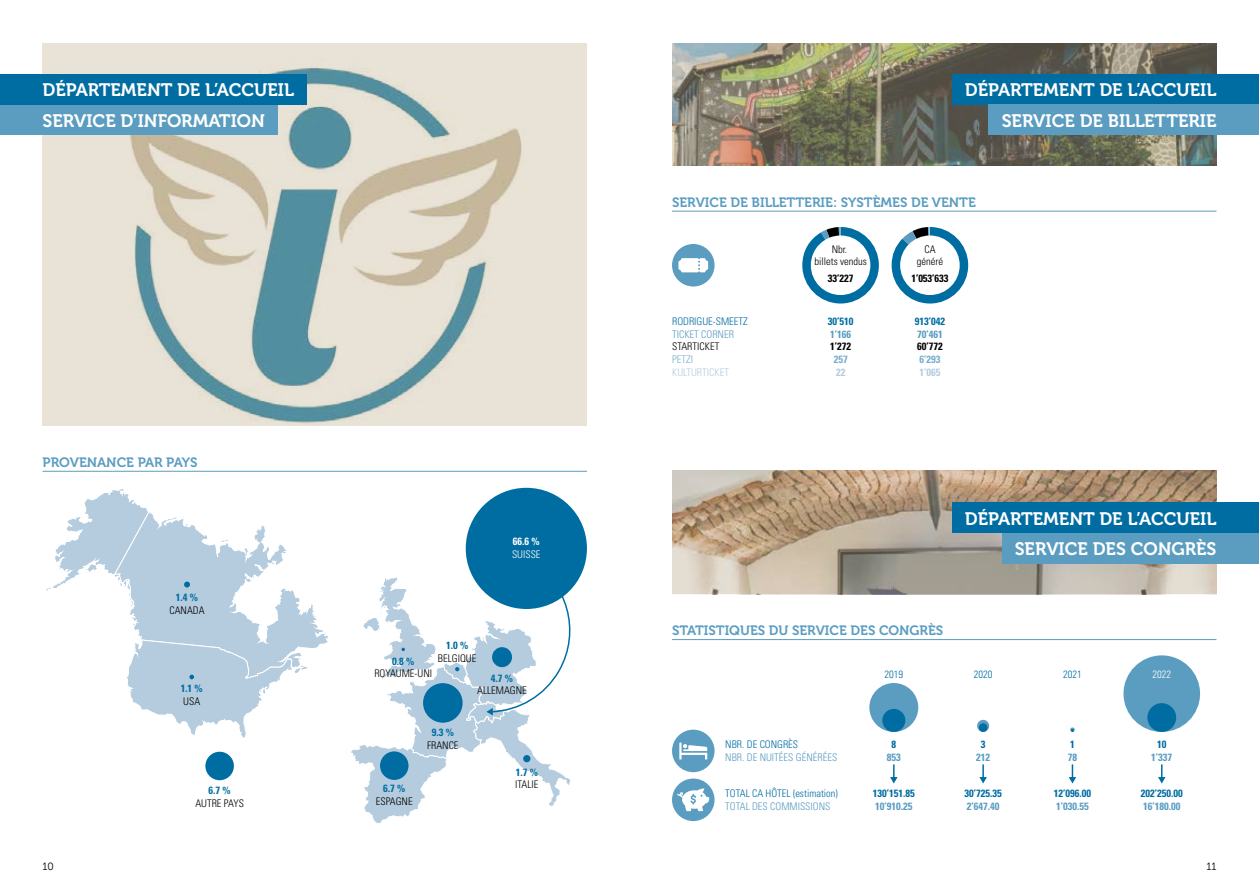
<style>
.page{position:relative;width:1259px;height:893px;background:#fff}
.page>*{position:absolute;margin:0;border:0;box-sizing:border-box;transform-origin:0 0}
.t1{font:18px/30.5px "Museo 700";color:#fff;text-align:right}
.t2{font:13.5px "Museo 700";color:#5b9dc1}
.t3{font:300 condensed 10.5px/12.6px "Univers LT Std";color:#000;text-align:center}
.t4{font:700 condensed 10.5px "Univers LT Std";color:#006da2}
.t5{font:300 condensed 10.5px "Univers LT Std";color:#006da2}
.t6{font:700 condensed 10.5px "Univers LT Std";color:#5b9dc1}
.t7{font:300 condensed 10.5px "Univers LT Std";color:#5b9dc1}
.t8{font:700 condensed 10.5px "Univers LT Std";color:#000}
.t9{font:300 condensed 10.5px "Univers LT Std";color:#b5ccdf}
.t10{font:300 condensed 10.5px "Univers LT Std";color:#fff}
.t11{font:700 condensed 10.5px "Univers LT Std";color:#77aece}
.t12{font:700 condensed 10.5px "Univers LT Std";color:#b5ccdf}
.t13{font:300 condensed 10.5px "Univers LT Std";color:#77aece}
.t14{font:700 condensed 10.5px "Univers LT Std";color:#fff}
.t15{font:10.5px "Museo 300";color:#000}
</style>
<div class="page">
<img style="left:43px;top:43px;width:544px;height:383px">
<svg style="left:802px;top:227px;width:77px;height:77px"></svg>
<svg style="left:891px;top:227px;width:77px;height:77px"></svg>
<div style="left:811px;top:235px;width:59px;height:60px;background:#fff;border-radius:50%"></div>
<div style="left:900px;top:235px;width:59px;height:60px;background:#fff;border-radius:50%"></div>
<div style="left:672px;top:244px;width:42px;height:42px;background:#5b9dc1;border-radius:50%"></div>
<svg style="left:678px;top:258px;width:30px;height:14px"></svg>
<hr style="left:672px;top:211px;width:544px;height:1px;background:#5b9dc1">
<img style="left:672px;top:43px;width:544px;height:123px">
<div style="left:0;top:105px;width:278px;height:30px;background:#5b9dc1"></div>
<div style="left:0;top:74px;width:307px;height:31px;background:#006da2"></div>
<div style="left:672px;top:730px;width:42px;height:42px;background:#5b9dc1;border-radius:50%"></div>
<svg style="left:679px;top:742px;width:28px;height:17px"></svg>
<div style="left:672px;top:778px;width:42px;height:43px;background:#5b9dc1;border-radius:50%"></div>
<svg style="left:677px;top:788px;width:32px;height:23px"></svg>
<svg style="left:1068px;top:764px;width:8px;height:19px"></svg>
<svg style="left:979px;top:764px;width:8px;height:19px"></svg>
<svg style="left:1158px;top:764px;width:7px;height:19px"></svg>
<svg style="left:890px;top:764px;width:7px;height:19px"></svg>
<div style="left:869px;top:683px;width:49px;height:49px;background:#5b9dc1;border-radius:50%"></div>
<div style="left:882px;top:709px;width:23px;height:23px;background:#006da2;border-radius:50%"></div>
<svg style="left:977px;top:720px;width:12px;height:12px"></svg>
<div style="left:979px;top:723px;width:8px;height:9px;background:#006da2;border-radius:50%"></div>
<svg style="left:1070px;top:727px;width:4px;height:5px"></svg>
<div style="left:1123px;top:655px;width:77px;height:77px;background:#5b9dc1;border-radius:50%"></div>
<div style="left:1147px;top:703px;width:29px;height:29px;background:#006da2;border-radius:50%"></div>
<hr style="left:672px;top:639px;width:544px;height:1px;background:#5b9dc1">
<img style="left:672px;top:470px;width:544px;height:124px">
<div style="left:952px;top:74px;width:307px;height:31px;background:#006da2"></div>
<div style="left:989px;top:105px;width:270px;height:30px;background:#5b9dc1"></div>
<div style="left:952px;top:502px;width:307px;height:31px;background:#006da2"></div>
<div style="left:1002px;top:533px;width:257px;height:30px;background:#5b9dc1"></div>
<svg style="left:46px;top:489px;width:282px;height:249px"></svg>
<div style="left:205px;top:752px;width:29px;height:28px;background:#006da2;border-radius:50%"></div>
<div style="left:466px;top:488px;width:121px;height:121px;background:#006da2;border-radius:50%"></div>
<svg style="left:351px;top:558px;width:230px;height:265px"></svg>
<hr style="left:43px;top:471px;width:544px;height:1px;background:#5b9dc1">
<p class="t1" style="left:43px;top:75px;width:253px">DÉPARTEMENT DE L’ACCUEIL</p>
<p class="t1" style="left:43px;top:105px;width:224px">SERVICE D’INFORMATION</p>
<p class="t2" style="left:43px;top:454px;width:156px">PROVENANCE PAR PAYS</p>
<p class="t4" style="left:176px;top:591px;width:24px">1.4 %</p>
<p class="t3" style="left:169px;top:604px;width:37px">CANADA</p>
<p class="t4" style="left:181px;top:682px;width:24px">1.1 %</p>
<p class="t3" style="left:183px;top:695px;width:18px">USA</p>
<p class="t4" style="left:208px;top:784px;width:24px">6.7 %</p>
<p class="t3" style="left:195px;top:797px;width:50px">AUTRE PAYS</p>
<p class="t14" style="left:513px;top:535px;width:28px">66.6 %</p>
<p class="t10" style="left:512px;top:548px;width:30px">SUISSE</p>
<p class="t4" style="left:446px;top:639px;width:24px">1.0 %</p>
<p class="t3" style="left:438px;top:652px;width:40px">BELGIQUE</p>
<p class="t4" style="left:392px;top:654px;width:24px">0.8 %</p>
<p class="t3" style="left:374px;top:667px;width:59px">ROYAUME-UNI</p>
<p class="t4" style="left:491px;top:672px;width:24px">4.7 %</p>
<p class="t3" style="left:477px;top:684px;width:51px">ALLEMAGNE</p>
<p class="t4" style="left:383px;top:782px;width:24px">6.7 %</p>
<p class="t3" style="left:376px;top:795px;width:38px">ESPAGNE</p>
<p class="t4" style="left:432px;top:726px;width:24px">9.3 %</p>
<p class="t3" style="left:427px;top:739px;width:33px">FRANCE</p>
<p class="t4" style="left:516px;top:765px;width:24px">1.7 %</p>
<p class="t3" style="left:515px;top:778px;width:25px">ITALIE</p>
<p class="t1" style="left:965px;top:75px;width:253px">DÉPARTEMENT DE L’ACCUEIL<br>SERVICE DE BILLETTERIE</p>
<p class="t2" style="left:672px;top:194px;width:305px">SERVICE DE BILLETTERIE: SYSTÈMES DE VENTE</p>
<p class="t5" style="left:672px;top:315px;width:77px">RODRIGUE-SMEETZ</p>
<p class="t7" style="left:672px;top:328px;width:63px">TICKET CORNER</p>
<p class="t3" style="left:672px;top:340px;width:49px">STARTICKET</p>
<p class="t13" style="left:672px;top:353px;width:22px">PETZI</p>
<p class="t9" style="left:672px;top:366px;width:58px">KULTURTICKET</p>
<p class="t3" style="left:814px;top:243px;width:54px">Nbr.<br>billets vendus</p>
<p class="t3" style="left:917px;top:243px;width:28px">CA généré</p>
<p class="t8" style="left:828px;top:271px;width:27px">33’227</p>
<p class="t8" style="left:911px;top:271px;width:39px">1’053’633</p>
<p class="t4" style="left:915px;top:315px;width:32px">913’042</p>
<p class="t6" style="left:917px;top:328px;width:27px">70’461</p>
<p class="t8" style="left:917px;top:340px;width:27px">60’772</p>
<p class="t11" style="left:919px;top:353px;width:22px">6’293</p>
<p class="t12" style="left:919px;top:365px;width:22px">1’065</p>
<p class="t4" style="left:828px;top:315px;width:27px">30’510</p>
<p class="t6" style="left:830px;top:328px;width:22px">1’166</p>
<p class="t8" style="left:830px;top:340px;width:22px">1’272</p>
<p class="t11" style="left:833px;top:353px;width:15px">257</p>
<p class="t12" style="left:836px;top:365px;width:11px">22</p>
<p class="t1" style="left:965px;top:503px;width:253px">DÉPARTEMENT DE L’ACCUEIL<br>SERVICE DES CONGRÈS</p>
<p class="t2" style="left:672px;top:623px;width:273px">STATISTIQUES DU SERVICE DES CONGRÈS</p>
<p class="t5" style="left:725px;top:738px;width:74px">NBR. DE CONGRÈS</p>
<p class="t7" style="left:725px;top:751px;width:113px">NBR. DE NUITÉES GÉNÉRÉES</p>
<p class="t5" style="left:725px;top:787px;width:114px">TOTAL CA HÔTEL (estimation)</p>
<p class="t7" style="left:725px;top:800px;width:107px">TOTAL DES COMMISSIONS</p>
<p class="t5" style="left:884px;top:668px;width:20px">2019</p>
<p class="t5" style="left:974px;top:668px;width:20px">2020</p>
<p class="t5" style="left:1063px;top:668px;width:20px">2021</p>
<p class="t10" style="left:1152px;top:668px;width:20px">2022</p>
<p class="t4" style="left:891px;top:738px;width:6px">8</p>
<p class="t6" style="left:887px;top:750px;width:15px">853</p>
<p class="t4" style="left:873px;top:787px;width:43px">130’151.85</p>
<p class="t6" style="left:875px;top:799px;width:39px">10’910.25</p>
<p class="t4" style="left:980px;top:738px;width:6px">3</p>
<p class="t6" style="left:976px;top:750px;width:15px">212</p>
<p class="t4" style="left:964px;top:787px;width:39px">30’725.35</p>
<p class="t6" style="left:967px;top:799px;width:34px">2’647.40</p>
<p class="t4" style="left:1070px;top:738px;width:6px">1</p>
<p class="t6" style="left:1067px;top:750px;width:11px">78</p>
<p class="t4" style="left:1053px;top:787px;width:39px">12’096.00</p>
<p class="t6" style="left:1056px;top:799px;width:34px">1’030.55</p>
<p class="t4" style="left:1157px;top:738px;width:11px">10</p>
<p class="t6" style="left:1151px;top:750px;width:22px">1’337</p>
<p class="t4" style="left:1140px;top:787px;width:43px">202’250.00</p>
<p class="t6" style="left:1143px;top:799px;width:39px">16’180.00</p>
<p class="t15" style="left:43px;top:861px;width:13px">10</p>
<p class="t15" style="left:1206px;top:861px;width:11px">11</p>
</div>
